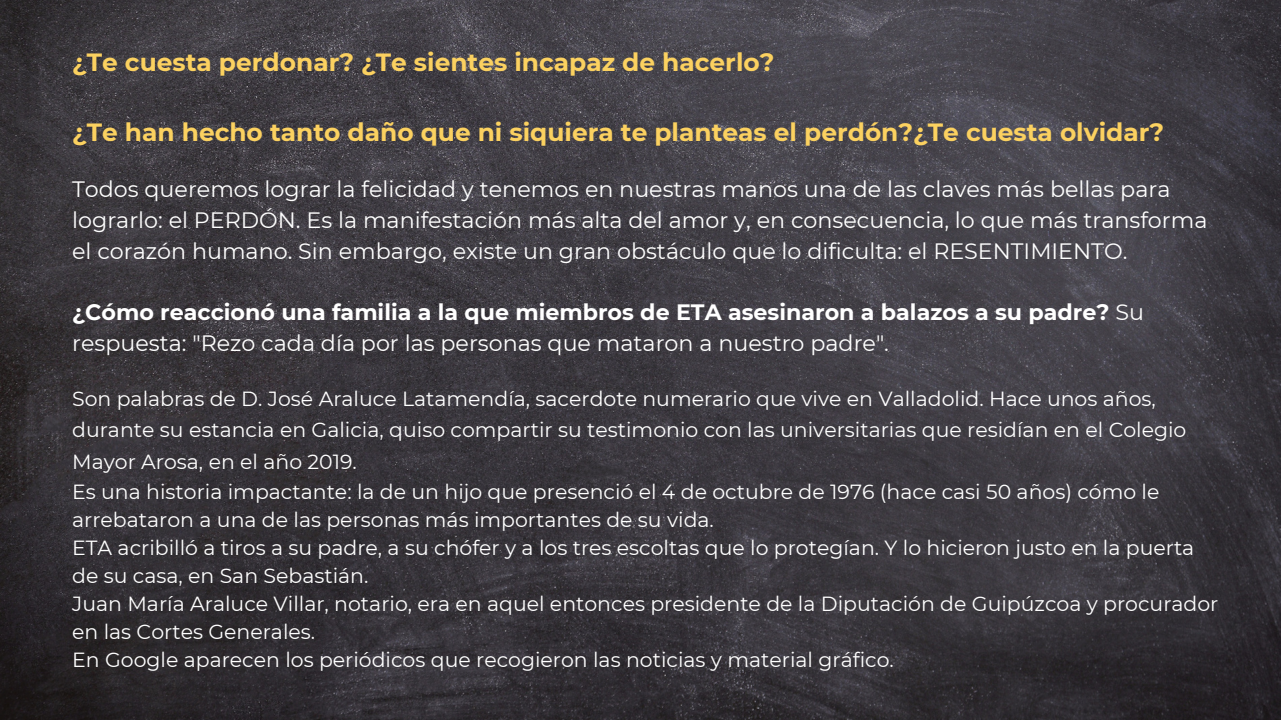
<style>
.page{position:relative;width:1281px;height:720px;background:#fff}
.page>*{position:absolute;margin:0;border:0;box-sizing:border-box;transform-origin:0 0}
.t1{font:700 24.88px "Montserrat";color:#fbd160}
.t2{font:22.25px/30.6px "Montserrat";color:#fff}
.t3{font:700 22.25px/30.6px "Montserrat";color:#fff}
.t4{font:20.5px/28px "Montserrat";color:#fff}
.s1{font-weight:400}
</style>
<div class="page">
<img style="left:0;top:0;width:1281px;height:720px">
<h1 class="t1" style="left:72px;top:47px;width:704px">¿Te cuesta perdonar? ¿Te sientes incapaz de hacerlo?</h1>
<h1 class="t1" style="left:72px;top:117px;width:1093px">¿Te han hecho tanto daño que ni siquiera te planteas el perdón?¿Te cuesta olvidar?</h1>
<p class="t2" style="left:72px;top:174px;width:1136px">Todos queremos lograr la felicidad y tenemos en nuestras manos una de las claves más bellas para lograrlo: el PERDÓN. Es la manifestación más alta del amor y, en consecuencia, lo que más transforma el corazón humano. Sin embargo, existe un gran obstáculo que lo dificulta: el RESENTIMIENTO.</p>
<p class="t3" style="left:72px;top:297px;width:1073px">¿Cómo reaccionó una familia a la que miembros de ETA asesinaron a balazos a su padre? <span class="s1">Su respuesta: "Rezo cada día por las personas que mataron a nuestro padre".</span></p>
<p class="t4" style="left:72px;top:383px;width:1115px;line-height:31.4px">Son palabras de D. José Araluce Latamendía, sacerdote numerario que vive en Valladolid. Hace unos años, durante su estancia en Galicia, quiso compartir su testimonio con las universitarias que residían en el Colegio<br>Mayor Arosa, en el año 2019.</p>
<p class="t4" style="left:72px;top:477px;width:1089px">Es una historia impactante: la de un hijo que presenció el 4 de octubre de 1976 (hace casi 50 años) cómo le arrebataron a una de las personas más importantes de su vida.</p>
<p class="t4" style="left:72px;top:533px;width:1123px">ETA acribilló a tiros a su padre, a su chófer y a los tres escoltas que lo protegían. Y lo hicieron justo en la puerta de su casa, en San Sebastián.</p>
<p class="t4" style="left:72px;top:590px;width:1148px">Juan María Araluce Villar, notario, era en aquel entonces presidente de la Diputación de Guipúzcoa y procurador en las Cortes Generales.</p>
<p class="t4" style="left:72px;top:646px;width:823px">En Google aparecen los periódicos que recogieron las noticias y material gráfico.</p>
</div>
